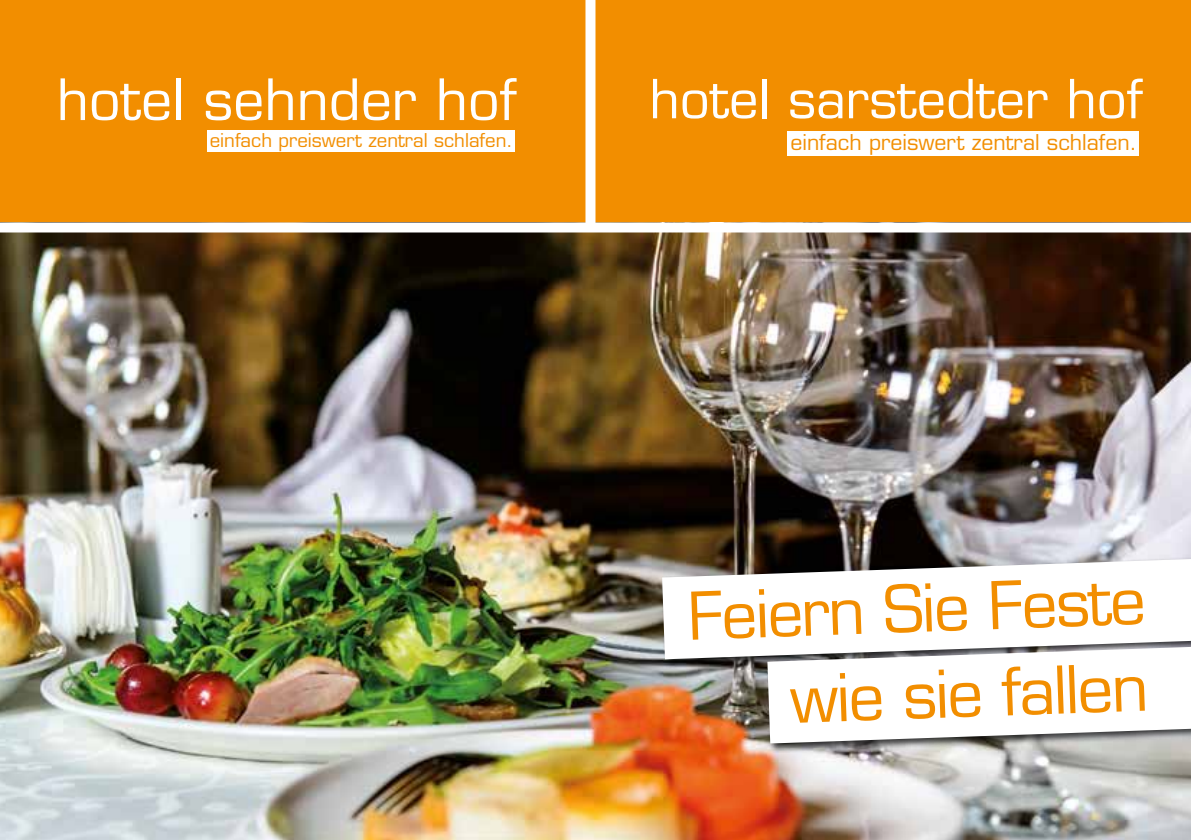
<style>
.page{position:relative;width:1191px;height:840px;background:#fff}
.page>*{position:absolute;margin:0;border:0;box-sizing:border-box;transform-origin:0 0}
.t1{font:64px/86.6px "Eurostile LT Std";color:#f28e00;text-align:right}
.t2{font:55.4px "Eurostile LT Std";color:#fff}
.t3{font:52.4px "Eurostile LT Std";color:#fff}
.t4{font:21.2px "Eurostile LT Std";color:#f28e00}
.t5{font:18.6px "Eurostile LT Std";color:#f28e00}
</style>
<div class="page">
<div style="left:595px;top:0;width:596px;height:223px;background:#f28e00"></div>
<div style="left:0;top:0;width:595px;height:223px;background:#f28e00"></div>
<div style="left:207px;top:131px;width:307px;height:21px;background:#fff"></div>
<img style="left:0;top:232px;width:1191px;height:607px">
<div style="left:787px;top:131px;width:351px;height:24px;background:#fff"></div>
<div style="left:660px;top:551px;width:531px;height:118px;background:#000;opacity:.75"></div>
<svg style="left:662px;top:558px;width:529px;height:101px"></svg>
<div style="left:765px;top:639px;width:426px;height:113px;background:#000;opacity:.75"></div>
<svg style="left:767px;top:646px;width:424px;height:97px"></svg>
<div style="left:585px;top:0;width:10px;height:227px;background:#fff"></div>
<div style="left:0;top:222px;width:1191px;height:10px;background:#fff"></div>
<h2 class="t2" style="left:57px;top:66px;width:461px">hotel sehnder hof</h2>
<p class="t5" style="left:210px;top:129px;width:305px">einfach preiswert zentral schlafen.</p>
<h3 class="t3" style="left:649px;top:67px;width:494px">hotel sarstedter hof</h3>
<p class="t4" style="left:790px;top:129px;width:348px">einfach preiswert zentral schlafen.</p>
<h1 class="t1" style="left:686px;top:573px;width:460px;rotate:-2deg">Feiern Sie Feste wie sie fallen</h1>
</div>
